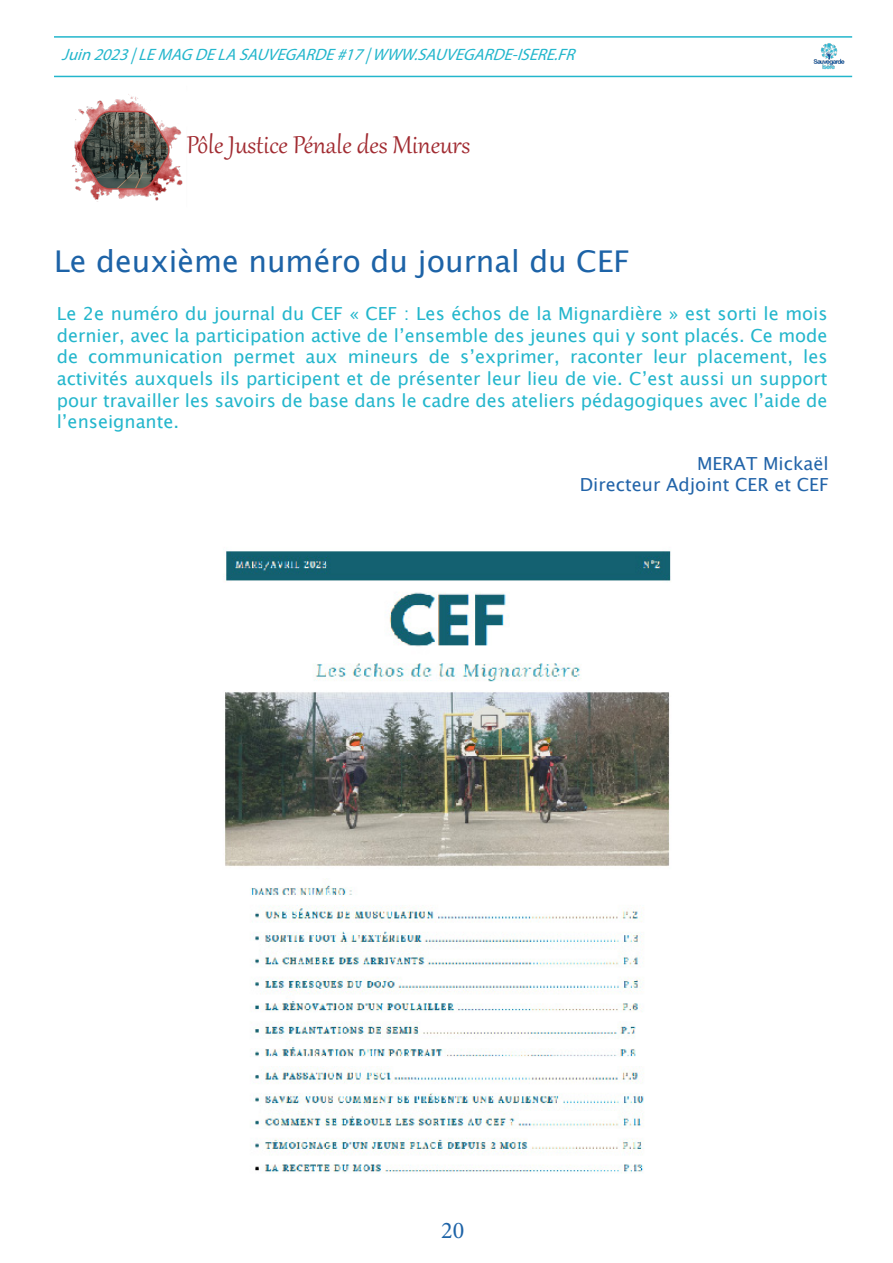
<style>
.page{position:relative;width:893px;height:1263px;background:#fff}
.page>*{position:absolute;margin:0;border:0;box-sizing:border-box;transform-origin:0 0}
.t1{font:30px "Lucida Grande";color:#1d63a7}
.t2{font:30px "Gabriola";color:#a12b31}
.t3{font:24px "Minion Pro";color:#1d63a7}
.t4{font:18px/21.6px "Lucida Grande";color:#23b6cc;text-align:justify}
.t5{font:18px "Lucida Grande";color:#2264a9}
.t6{font:italic 16.5px "Myriad Pro";color:#23b6cc}
</style>
<div class="page">
<hr style="left:54px;top:36px;width:798px;height:2px;background:#23b6cc">
<hr style="left:54px;top:76px;width:798px;height:1px;background:#23b6cc">
<img style="left:813px;top:43px;width:31px;height:26px">
<img style="left:72px;top:94px;width:111px;height:108px">
<img style="left:225px;top:551px;width:446px;height:622px">
<p class="t6" style="left:62px;top:44px;width:520px">Juin2023|LEMAGDELASAUVEGARDE#17|WWW.SAUVEGARDE-ISERE.FR</p>
<p class="t2" style="left:187px;top:125px;width:285px">Pôle Justice Pénale des Mineurs</p>
<p class="t1" style="left:54px;top:244px;width:577px">Le deuxième numéro du journal du CEF</p>
<p class="t4" style="left:57px;top:303px;width:772px">Le 2e numéro du journal du CEF « CEF : Les échos de la Mignardière » est sorti le mois dernier, avec la participation active de l’ensemble des jeunes qui y sont placés. Ce mode de communication permet aux mineurs de s’exprimer, raconter leur placement, les activités auxquels ils participent et de présenter leur lieu de vie. C’est aussi un support pour travailler les savoirs de base dans le cadre des ateliers pédagogiques avec l’aide de l’enseignante.</p>
<p class="t5" style="left:697px;top:453px;width:133px">MERAT Mickaël</p>
<p class="t5" style="left:580px;top:474px;width:250px">Directeur Adjoint CER et CEF</p>
<p class="t3" style="left:441px;top:1214px;width:25px">20</p>
</div>
